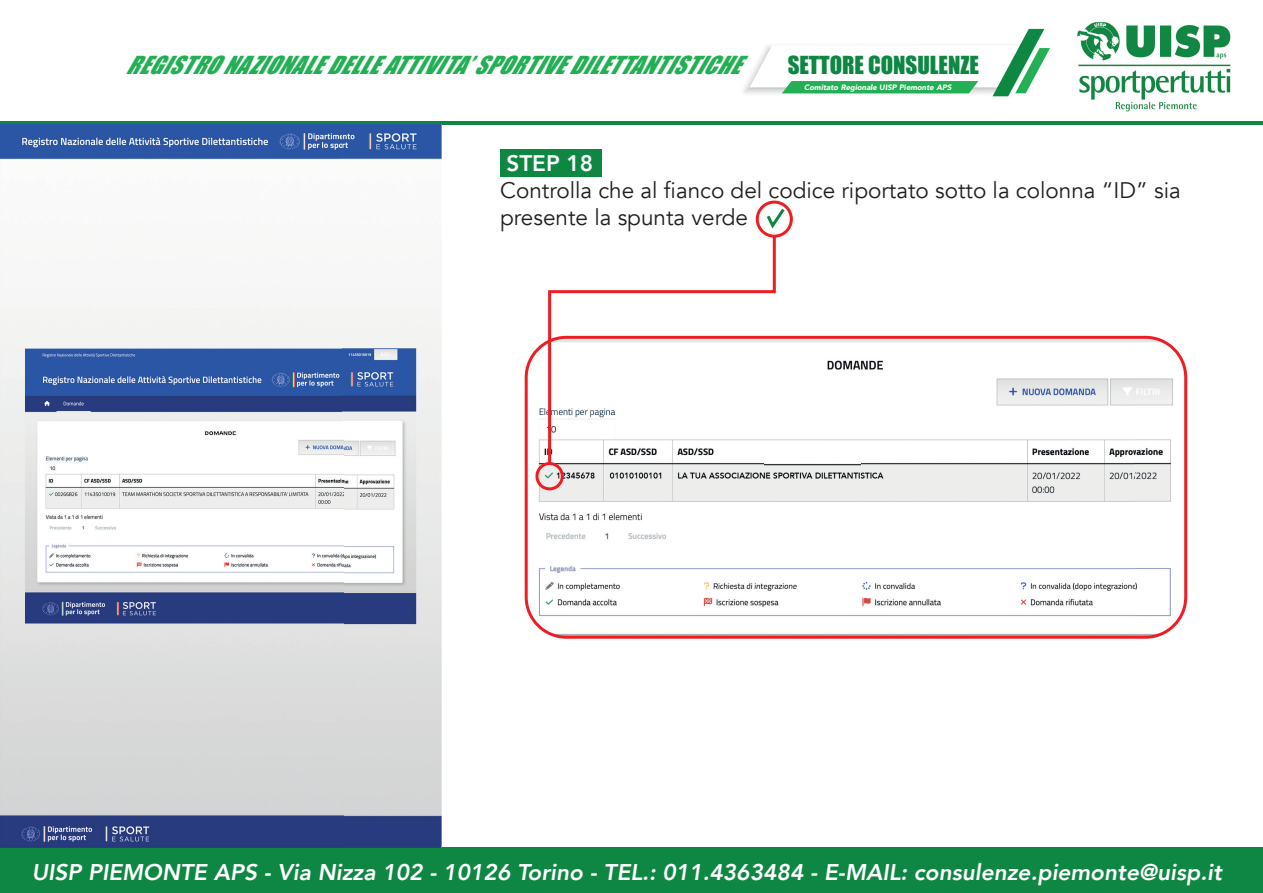
<style>
.page{position:relative;width:1263px;height:893px;background:#fff}
.page>*{position:absolute;margin:0;border:0;box-sizing:border-box;transform-origin:0 0}
.t1{font:italic 22.8px "Impact";color:#23b055}
.t2{font:22.8px "Impact";color:#0e8743}
.t3{font:italic 800 22.65px "Avenir";color:#fff}
.t4{font:22.5px/27px "Avenir";color:#231f20}
.t5{font:800 22.5px "Avenir";color:#fff}
.t6{font:italic 900 7.8px "Avenir";color:#fff}
</style>
<div class="page">
<div style="left:500px;top:149px;width:102px;height:28px;background:#0e8743"></div>
<img style="left:743px;top:80px;width:266px;height:17px">
<svg style="left:749px;top:29px;width:301px;height:67px"></svg>
<img style="left:1060px;top:22px;width:186px;height:103px">
<hr style="left:0;top:121px;width:1263px;height:3px;background:#0e8743">
<div style="left:0;top:847px;width:1263px;height:46px;background:#0e8743"></div>
<img style="left:0;top:124px;width:441px;height:723px">
<svg style="left:764px;top:205px;width:23px;height:27px"></svg>
<img style="left:526px;top:337px;width:660px;height:298px">
<img style="left:765px;top:451px;width:95px;height:17px">
<div style="left:525px;top:336px;width:662px;height:303px;border:3px solid #ee1d23;border-radius:40px"></div>
<div style="left:756px;top:201px;width:37px;height:37px;border:3px solid #ee1d23;border-radius:50%"></div>
<div style="left:535px;top:462px;width:29px;height:28px;border:3px solid #ee1d23;border-radius:50%"></div>
<svg style="left:547px;top:233px;width:230px;height:234px"></svg>
<p class="t1" style="left:126px;top:47px;width:634px">REGISTRONAZIONALEDELLEATTIVITA’SPORTIVEDILETTANTISTICHE</p>
<p class="t2" style="left:788px;top:47px;width:193px">SETTORE CONSULENZE</p>
<p class="t6" style="left:804px;top:81px;width:149px">Comitato Regionale UISP Piemonte APS</p>
<p class="t5" style="left:506px;top:146px;width:88px">STEP 18</p>
<p class="t4" style="left:500px;top:177px;width:682px">Controlla che al fianco del codice riportato sotto la colonna “ID” sia presente la spunta verde</p>
<p class="t3" style="left:32px;top:859px;width:1191px">UISP PIEMONTE APS - Via Nizza 102 - 10126 Torino - TEL.: 011.4363484 - E-MAIL: consulenze.piemonte@uisp.it</p>
</div>
